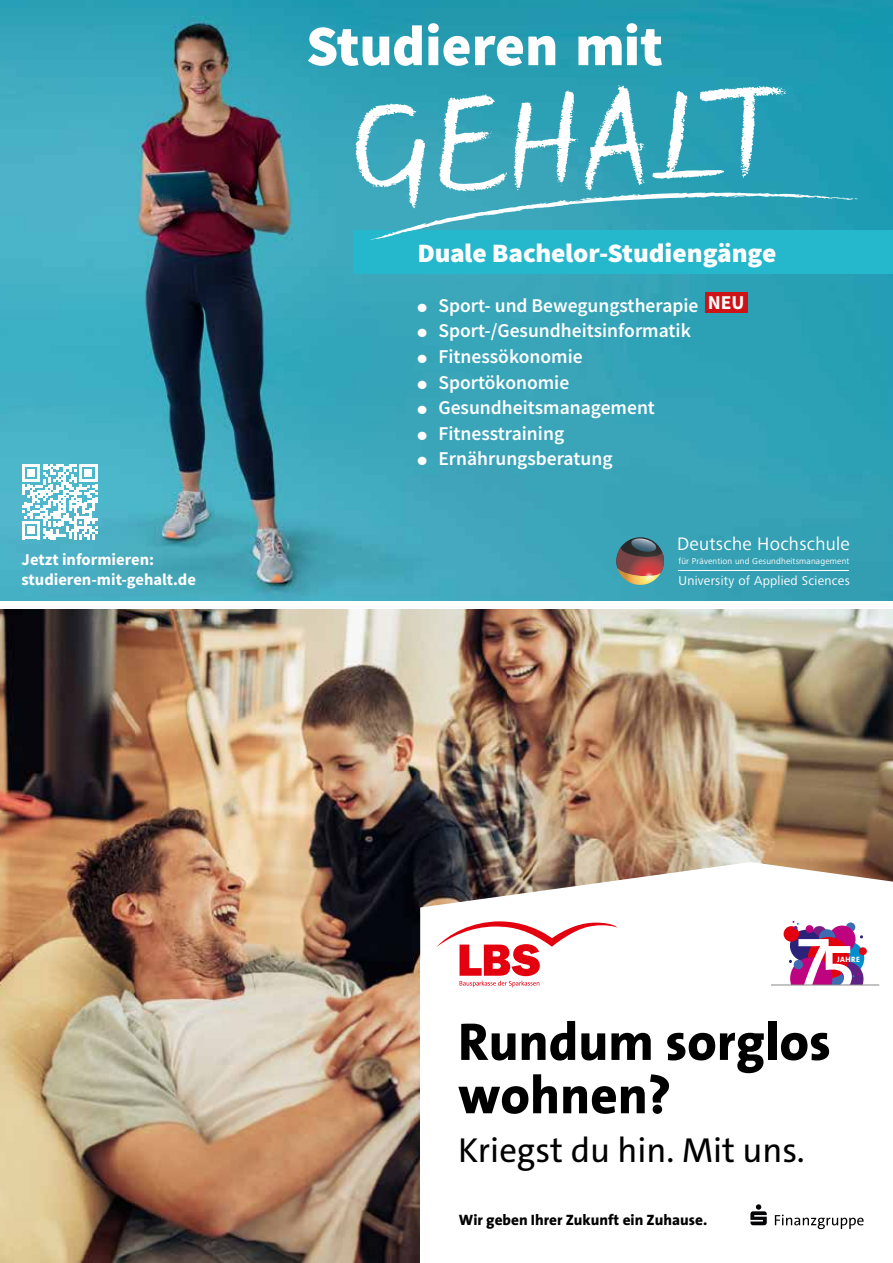
<style>
.page{position:relative;width:893px;height:1263px;background:#fff}
.page>*{position:absolute;margin:0;border:0;box-sizing:border-box;transform-origin:0 0}
.t1{font:italic 130.95px "FS Sammy";color:#fff}
.t2{font:57.15px "Source Sans Variable";color:#fff}
.t3{font:800 53.4px/53.4px "The Sans";color:#000}
.t4{font:34.95px "The Sans";color:#000}
.t5{font:26.55px "Source Sans Variable";color:#fff}
.t6{font:600 19.5px "Source Sans Pro";color:#fff}
.t7{font:700 19.5px "Source Sans Pro";color:#fff}
.t8{font:18.75px "Frutiger Next Pro";letter-spacing:.015em;color:#fff}
.t9{font:700 16.5px/19.5px "Source Sans Pro";color:#fff}
.t10{font:800 15.15px "The Sans";color:#000}
.t11{font:13.2px "Frutiger Next Pro";letter-spacing:.02em;color:#fff}
.t12{font:8.85px "Frutiger Next Pro";letter-spacing:.02em;color:#fff}
.t13{font:800 7.8px "LBS Thesis";letter-spacing:.055em;color:#fff}
</style>
<div class="page">
<img style="left:0;top:609px;width:893px;height:654px">
<div style="left:420px;top:960px;width:473px;height:303px;background:#fff"></div>
<svg style="left:420px;top:862px;width:473px;height:124px"></svg>
<svg style="left:750px;top:1204px;width:17px;height:21px"></svg>
<svg style="left:775px;top:1214px;width:89px;height:15px"></svg>
<svg style="left:437px;top:921px;width:180px;height:66px"></svg>
<div style="left:859px;top:947px;width:8px;height:8px;background:#e20812;border-radius:50%"></div>
<div style="left:784px;top:926px;width:15px;height:16px;background:#e3000f;border-radius:50%"></div>
<svg style="left:789px;top:921px;width:74px;height:64px"></svg>
<hr style="left:771px;top:985px;width:108px;height:1px;background:#878786">
<img style="left:0;top:0;width:893px;height:601px">
<svg style="left:22px;top:464px;width:75px;height:75px"></svg>
<div style="left:353px;top:230px;width:540px;height:44px;background:#25b8cd"></div>
<svg style="left:616px;top:537px;width:50px;height:50px"></svg>
<hr style="left:678px;top:570px;width:171px;height:1px;background:#fff">
<div style="left:705px;top:293px;width:43px;height:20px;background:#cd1316"></div>
<svg style="left:370px;top:193px;width:488px;height:47px"></svg>
<p class="t9" style="left:22px;top:550px;width:176px">Jetzt informieren: studieren-mit-gehalt.de</p>
<h2 class="t2" style="left:306px;top:12px;width:358px">Studieren mit</h2>
<h1 class="t1" style="left:354px;top:69px;width:436px;rotate:-2deg">GEHALT</h1>
<h3 class="t5" style="left:417px;top:237px;width:361px">Duale Bachelor-Studiengänge</h3>
<p class="t6" style="left:417px;top:292px;width:283px">● Sport- und Bewegungstherapie</p>
<p class="t6" style="left:417px;top:318px;width:275px">● Sport-/Gesundheitsinformatik</p>
<p class="t6" style="left:417px;top:344px;width:167px">● Fitnessökonomie</p>
<p class="t6" style="left:417px;top:369px;width:154px">● Sportökonomie</p>
<p class="t6" style="left:417px;top:395px;width:239px">● Gesundheitsmanagement</p>
<p class="t6" style="left:417px;top:420px;width:148px">● Fitnesstraining</p>
<p class="t6" style="left:417px;top:446px;width:197px">● Ernährungsberatung</p>
<p class="t7" style="left:708px;top:290px;width:38px">NEU</p>
<p class="t8" style="left:677px;top:533px;width:174px">Deutsche Hochschule</p>
<p class="t12" style="left:678px;top:556px;width:172px">für Prävention und Gesundheitsmanagement</p>
<p class="t11" style="left:678px;top:573px;width:173px">University of Applied Sciences</p>
<p class="t13" style="left:837px;top:952px;width:24px">JAHRE</p>
<h3 class="t3" style="left:458px;top:1014px;width:374px">Rundum sorglos wohnen?</h3>
<h3 class="t4" style="left:458px;top:1127px;width:348px">Kriegst du hin. Mit uns.</h3>
<p class="t10" style="left:459px;top:1207px;width:250px">Wir geben Ihrer Zukunft ein Zuhause.</p>
</div>
